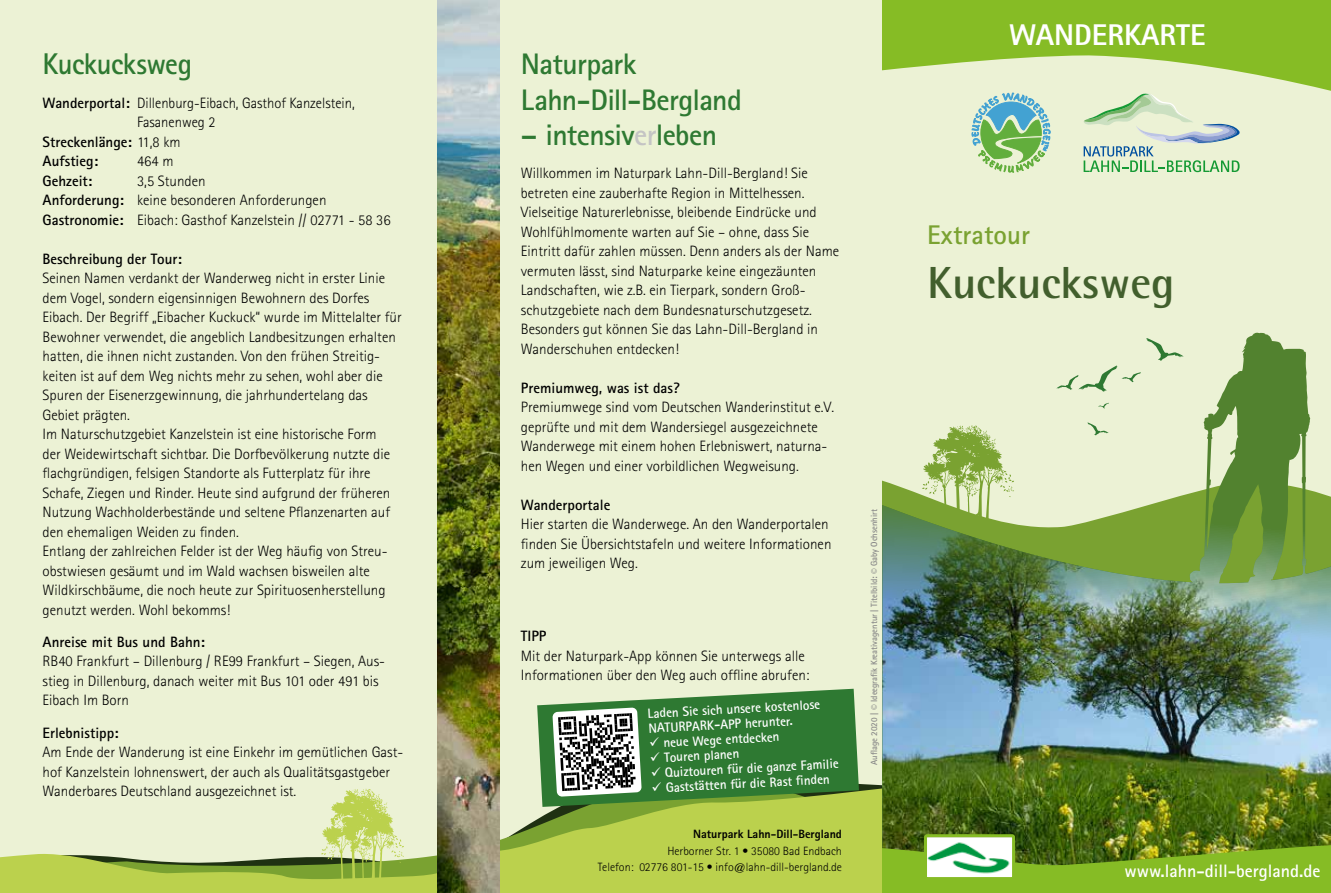
<style>
.page{position:relative;width:1331px;height:893px;background:#fff}
.page>*{position:absolute;margin:0;border:0;box-sizing:border-box;transform-origin:0 0}
.t1{font:700 45px "Rotis Semi Sans";color:#425f2d}
.t2{font:800 30px "Rotis Sans Serif";color:#fff}
.t3{font:700 30px "Rotis Sans Serif";letter-spacing:-.02em;color:#2e7932;scale:.96 1}
.t4{font:700 29.7px/35.7px "Rotis Sans Serif";letter-spacing:-.025em;color:#2e7932}
.t5{font:700 27px "Rotis Sans Serif";color:#7aa231}
.t6{font:700 18px "Rotis Sans Serif";color:#fff}
.t7{font:300 15px/19.5px "Rotis Sans Serif";color:#000}
.t8{font:700 15px "Rotis Sans Serif";color:#000}
.t9{font:700 13.5px/15px "Rotis Sans Serif";color:#fff}
.t10{font:300 12px/16.5px "Rotis Sans Serif";color:#000;text-align:right}
.t11{font:800 12px "Rotis Sans Serif";color:#000}
.t12{font:700 9px "Rotis Sans Serif";color:#878787;scale:.95 1}
.s1{font-weight:700}
.s2{font-weight:300}
.s3{color:#c4c4c4}
.s4{font-family:"Myriad Pro";font-weight:400}
</style>
<div class="page">
<div style="left:0;top:0;width:1331px;height:878px;background:#ecf2d5"></div>
<svg style="left:0;top:764px;width:882px;height:129px"></svg>
<svg style="left:972px;top:135px;width:78px;height:37px"></svg>
<svg style="left:882px;top:0;width:449px;height:135px;fill:#86bc25"></svg>
<svg style="left:882px;top:333px;width:449px;height:170px"></svg>
<img style="left:882px;top:503px;width:449px;height:320px">
<img style="left:882px;top:823px;width:449px;height:70px">
<svg style="left:537px;top:689px;width:322px;height:118px;background:#598d54"></svg>
<img style="left:438px;top:0;width:62px;height:893px">
<img style="left:928px;top:838px;width:83px;height:38px">
<div style="left:924px;top:834px;width:91px;height:46px;border:3px solid #86bc25;border-radius:2px"></div>
<svg style="left:1083px;top:93px;width:157px;height:79px"></svg>
<h2 class="t3" style="left:43px;top:45px;width:157px">Kuckucksweg</h2>
<p class="t7" style="left:43px;top:93px;width:314px"><span class="s1">Wanderportal:</span> Dillenburg-Eibach, Gasthof Kanzelstein,</p>
<p class="t7" style="left:137px;top:112px;width:80px">Fasanenweg 2</p>
<p class="t8" style="left:43px;top:132px;width:140px">Streckenlänge: <span class="s2">11,8 km</span></p>
<p class="t8" style="left:43px;top:152px;width:57px">Aufstieg:</p>
<p class="t7" style="left:137px;top:151px;width:38px">464 m</p>
<p class="t8" style="left:43px;top:171px;width:51px">Gehzeit:</p>
<p class="t7" style="left:43px;top:171px;width:350px;text-indent:94px">3,5 Stunden<br><span class="s1">Anforderung:</span> keine besonderen Anforderungen<br><span class="s1">Gastronomie:</span> Eibach: Gasthof Kanzelstein // 02771 - 58 36</p>
<p class="t8" style="left:43px;top:249px;width:141px">Beschreibung der Tour:</p>
<p class="t7" style="left:43px;top:268px;width:361px">Seinen Namen verdankt der Wanderweg nicht in erster Linie dem Vogel, sondern eigensinnigen Bewohnern des Dorfes Eibach. Der Begriff „Eibacher Kuckuck“ wurde im Mittelalter für Bewohner verwendet, die angeblich Landbesitzungen erhalten hatten, die ihnen nicht zustanden. Von den frühen Streitig&shy;keiten ist auf dem Weg nichts mehr zu sehen, wohl aber die Spuren der Eisenerzgewinnung, die jahrhundertelang das Gebiet prägten.<br>Im Naturschutzgebiet Kanzelstein ist eine historische Form<br>der Weidewirtschaft sichtbar. Die Dorfbevölkerung nutzte die flachgründigen, felsigen Standorte als Futterplatz für ihre Schafe, Ziegen und Rinder. Heute sind aufgrund der früheren Nutzung Wachholderbestände und seltene Pflanzenarten auf den ehemaligen Weiden zu finden.<br>Entlang der zahlreichen Felder ist der Weg häufig von Streu&shy;obstwiesen gesäumt und im Wald wachsen bisweilen alte Wildkirschbäume, die noch heute zur Spirituosenherstellung genutzt werden. Wohl bekomms!</p>
<p class="t8" style="left:43px;top:632px;width:164px">Anreise mit Bus und Bahn:</p>
<p class="t7" style="left:43px;top:652px;width:344px">RB40 Frankfurt – Dillenburg / RE99 Frankfurt – Siegen, Aus&shy;stieg in Dillenburg, danach weiter mit Bus 101 oder 491 bis<br>Eibach Im Born</p>
<p class="t8" style="left:43px;top:723px;width:78px">Erlebnistipp:</p>
<p class="t7" style="left:43px;top:742px;width:362px">Am Ende der Wanderung ist eine Einkehr im gemütlichen Gast&shy;hof Kanzelstein lohnenswert, der auch als Qualitätsgastgeber<br>Wanderbares Deutschland ausgezeichnet ist.</p>
<h3 class="t4" style="left:521px;top:46px;width:223px">Naturpark<br>Lahn-Dill-Bergland</h3>
<h3 class="t4" style="left:521px;top:117px;width:198px">– intensiv<span class="s3">er</span>leben</h3>
<p class="t7" style="left:521px;top:163px;width:320px">Willkommen im Naturpark Lahn-Dill-Bergland! Sie betreten eine zauberhafte Region in Mittelhessen.<br>Vielseitige Naturerlebnisse, bleibende Eindrücke und Wohlfühlmomente warten auf Sie – ohne, dass Sie Eintritt dafür zahlen müssen. Denn anders als der Name vermuten lässt, sind Naturparke keine eingezäunten Landschaften, wie z.B. ein Tierpark, sondern Groß&shy;schutzgebiete nach dem Bundesnaturschutzgesetz.<br>Besonders gut können Sie das Lahn-Dill-Bergland in Wanderschuhen entdecken!</p>
<p class="t8" style="left:521px;top:378px;width:160px">Premiumweg, was ist das?</p>
<p class="t7" style="left:521px;top:397px;width:315px">Premiumwege sind vom Deutschen Wanderinstitut e.V. geprüfte und mit dem Wandersiegel ausgezeichnete Wanderwege mit einem hohen Erlebniswert, naturna&shy;hen Wegen und einer vorbildlichen Wegweisung.</p>
<p class="t8" style="left:521px;top:495px;width:91px">Wanderportale</p>
<p class="t7" style="left:521px;top:514px;width:312px">Hier starten die Wanderwege. An den Wanderportalen finden Sie Übersichtstafeln und weitere Informationen zum jeweiligen Weg.</p>
<p class="t8" style="left:521px;top:627px;width:27px">TIPP</p>
<p class="t7" style="left:521px;top:646px;width:290px">Mit der Naturpark-App können Sie unterwegs alle<br>Informationen über den Weg auch offline abrufen:</p>
<p class="t9" style="left:647px;top:705px;width:174px;rotate:-3deg">Laden Sie sich unsere kostenlose<br>NATURPARK-APP herunter.</p>
<p class="t9" style="left:649px;top:735px;width:132px;rotate:-3deg">✓ neue Wege entdecken</p>
<p class="t9" style="left:650px;top:750px;width:91px;rotate:-3deg">✓ Touren planen</p>
<p class="t9" style="left:650px;top:765px;width:190px;rotate:-3deg">✓ Quiztouren für die ganze Familie</p>
<p class="t9" style="left:651px;top:780px;width:180px;rotate:-3deg">✓ Gaststätten für die Rast fi nden</p>
<p class="t11" style="left:693px;top:826px;width:150px">Naturpark Lahn-Dill-Bergland</p>
<p class="t10" style="left:598px;top:842px;width:246px">Herborner Str. 1 • 35080 Bad Endbach<br>Telefon: 02776 801-15 • info@lahn-dill-bergland.de</p>
<p class="t12" style="left:868px;top:765px;width:271px;rotate:-90deg">Auflage 2020 | <span class="s4">©</span> Ideegrafik Kreativagentur | Titelbild: <span class="s4">©</span> Gaby Ochsenhirt</p>
<h2 class="t2" style="left:1009px;top:15px;width:198px">WANDERKARTE</h2>
<h3 class="t5" style="left:927px;top:218px;width:105px">Extratour</h3>
<h1 class="t1" style="left:927px;top:255px;width:249px">Kuckucksweg</h1>
<p class="t6" style="left:1124px;top:860px;width:197px">www.lahn-dill-bergland.de</p>
</div>
